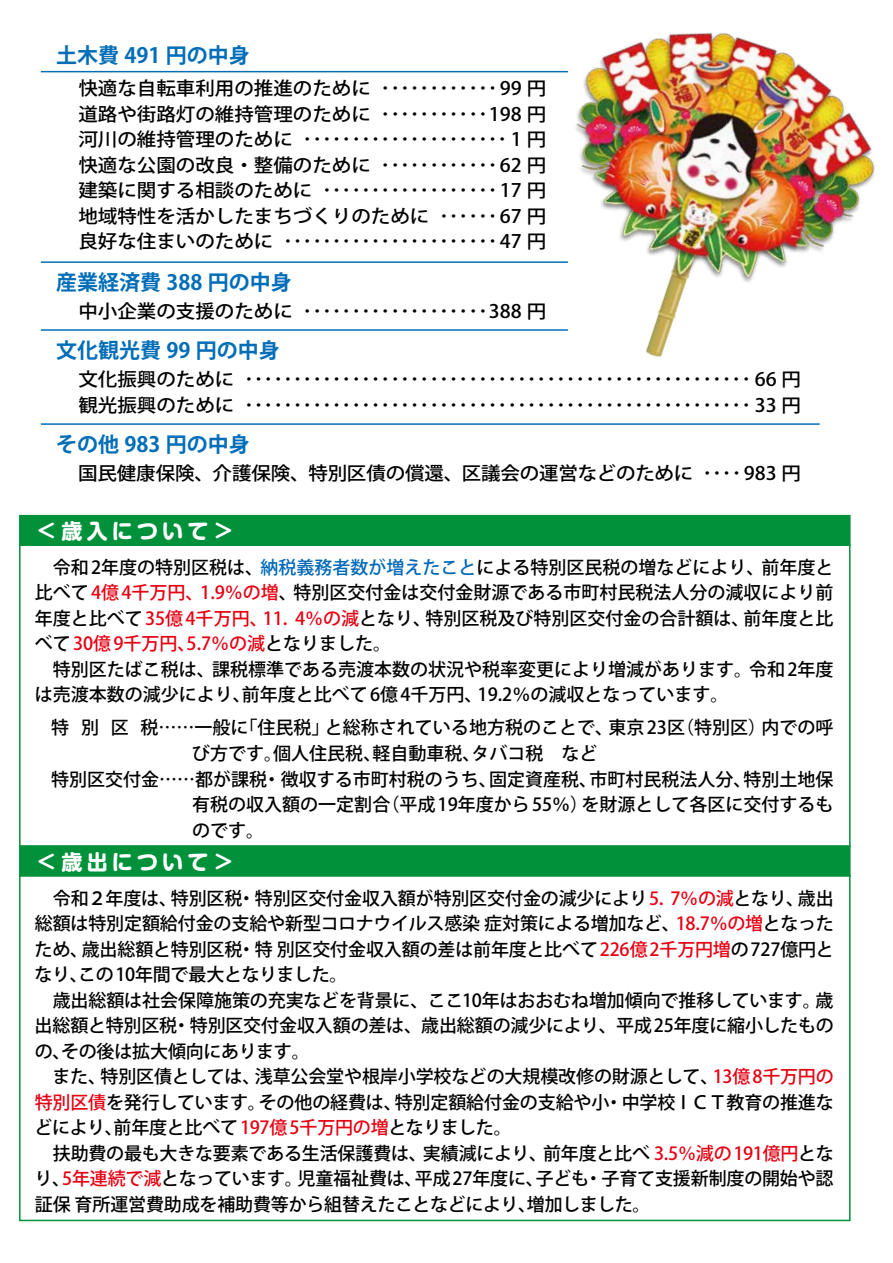
<style>
.page{position:relative;width:893px;height:1263px;background:#fff}
.page>*{position:absolute;margin:0;border:0;box-sizing:border-box;transform-origin:0 0}
.t1{font:700 21px "Koz Go Pr 6 N";color:#036eb8}
.t2{font:700 21px "Shin M Go Pro";letter-spacing:.2em;color:#fff}
.t3{font:500 18.6px/25.5px "Koz Go Pr 6 N";color:#000;text-align:justify;scale:1.05 1}
.t4{font:500 18px/25.5px "Koz Go Pr 6 N";color:#000;text-align:justify}
.s1{color:#0068b7}
.s2{color:#e60012}
</style>
<div class="page">
<svg style="left:19px;top:547px;width:832px;height:298px"></svg>
<div style="left:19px;top:514px;width:832px;height:33px;background:#00913a"></div>
<svg style="left:19px;top:877px;width:832px;height:345px"></svg>
<div style="left:19px;top:845px;width:832px;height:32px;background:#00913a"></div>
<hr style="left:41px;top:71px;width:527px;height:1px;background:#036eb8">
<hr style="left:41px;top:261px;width:527px;height:2px;background:#036eb8">
<hr style="left:41px;top:329px;width:527px;height:2px;background:#036eb8">
<hr style="left:41px;top:423px;width:779px;height:2px;background:#036eb8">
<img style="left:491px;top:32px;width:384px;height:325px">
<p class="t1" style="left:56px;top:43px;width:195px">土木費 491 円の中身</p>
<p class="t3" style="left:78px;top:76px;width:447px">快適な自転車利用の推進のために････････････ 99 円道路や街路灯の維持管理のために･･･････････198 円河川の維持管理のために･････････････････････ 1 円快適な公園の改良・整備のために････････････ 62 円建築に関する相談のために･･････････････････ 17 円地域特性を活かしたまちづくりのために･･････ 67 円良好な住まいのために･･････････････････････ 47 円</p>
<p class="t1" style="left:56px;top:270px;width:237px">産業経済費 388 円の中身</p>
<p class="t3" style="left:78px;top:298px;width:447px">中小企業の支援のために･･･････････････････388 円</p>
<p class="t1" style="left:56px;top:339px;width:225px">文化観光費 99 円の中身</p>
<p class="t3" style="left:78px;top:367px;width:690px">文化振興のために････････････････････････････････････････････････････ 66 円観光振興のために････････････････････････････････････････････････････ 33 円</p>
<p class="t1" style="left:56px;top:433px;width:195px">その他 983 円の中身</p>
<p class="t3" style="left:78px;top:461px;width:690px">国民健康保険、介護保険、特別区債の償還、区議会の運営などのために････ 983 円</p>
<p class="t2" style="left:36px;top:514px;width:199px">＜歳入について＞</p>
<p class="t4" style="left:35px;top:555px;width:800px;text-align:left;text-indent:18px">令和 2年度の特別区税は、<span class="s1">納税義務者数が増えたこと</span>による特別区民税の増などにより、前年度と比べて<span class="s2">4億 4千万円、1.9％の増</span>、特別区交付金は交付金財源である市町村民税法人分の減収により前年度と比べて<span class="s2">35億 4千万円、11．4％の減</span>となり、特別区税及び特別区交付金の合計額は、前年度と比べて<span class="s2">30億 9千万円、5.7％の減</span>となりました。<br>　特別区たばこ税は、課税標準である売渡本数の状況や税率変更により増減があります。令和 2年度は売渡本数の減少により、前年度と比べて 6億 4千万円、19.2％の減収となっています。</p>
<p class="t4" style="left:51px;top:715px;width:784px">特 別 区 税……一般に「住民税」と総称されている地方税のことで、東京 23区（特別区）内での呼</p>
<p class="t4" style="left:192px;top:741px;width:407px">び方です。個人住民税、軽自動車税、タバコ税　など</p>
<p class="t4" style="left:51px;top:766px;width:784px">特別区交付金……都が課税・徴収する市町村税のうち、固定資産税、市町村民税法人分、特別土地保</p>
<p class="t4" style="left:192px;top:792px;width:643px">有税の収入額の一定割合（平成 19年度から 55％）を財源として各区に交付するも</p>
<p class="t4" style="left:192px;top:817px;width:73px">のです。</p>
<p class="t2" style="left:36px;top:844px;width:199px">＜歳出について＞</p>
<p class="t4" style="left:35px;top:885px;width:801px;text-indent:18px">令和２年度は、特別区税・特別区交付金収入額が特別区交付金の減少により<span class="s2">5．7％の減</span>となり、歳出総額は特別定額給付金の支給や新型コロナウイルス感染 症対策による増加など、<span class="s2">18.7％の増</span>となったため、歳出総額と特別区税・特 別区交付金収入額の差は前年度と比べて<span class="s2">226億2千万円増</span>の727億円となり、この10年間で最大となりました。</p>
<p class="t4" style="left:35px;top:987px;width:801px;text-indent:18px">歳出総額は社会保障施策の充実などを背景に、ここ10年はおおむね増加傾向で推移しています。歳出総額と特別区税・特別区交付金収入額の差は、歳出総額の減少により、平成25年度に縮小したものの、その後は拡大傾向にあります。</p>
<p class="t4" style="left:35px;top:1064px;width:801px;text-indent:18px">また、特別区債としては、浅草公会堂や根岸小学校などの大規模改修の財源として、<span class="s2">13億8千万円の特別区債</span>を発行しています。その他の経費は、特別定額給付金の支給や小・中学校ＩＣＴ教育の推進などにより、前年度と比べて<span class="s2">197億5千万円の増</span>となりました。</p>
<p class="t4" style="left:34px;top:1140px;width:801px;text-indent:18px">扶助費の最も大きな要素である生活保護費は、実績減により、前年度と比べ <span class="s2">3.5％減の191億円</span>となり、<span class="s2">5年連続で減</span>となっています。児童福祉費は、平成27年度に、子ども・子育て支援新制度の開始や認証保 育所運営費助成を補助費等から組替えたことなどにより、増加しました。</p>
</div>
